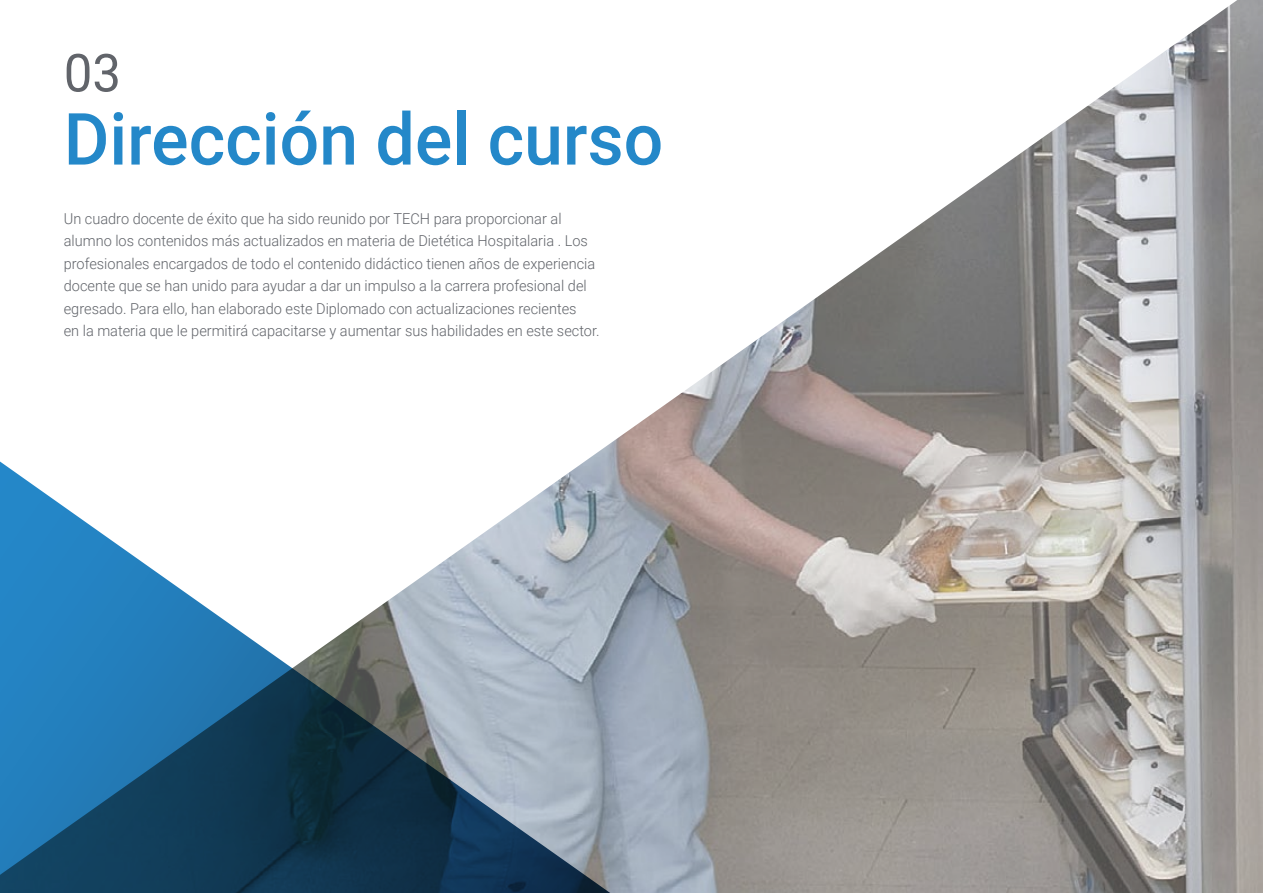
<style>
.page{position:relative;width:1263px;height:893px;background:#fff}
.page>*{position:absolute;margin:0;border:0;box-sizing:border-box;transform-origin:0 0}
.t1{font:500 72px "Roboto";color:#2488c9}
.t2{font:52.5px "Roboto";color:#61646a}
.t3{font:300 15px/22.5px "Roboto";color:#61646a}
</style>
<div class="page">
<img style="left:607px;top:0;width:656px;height:893px">
<svg style="left:0;top:446px;width:640px;height:447px"></svg>
<h2 class="t2" style="left:64px;top:36px;width:59px">03</h2>
<h1 class="t1" style="left:64px;top:89px;width:601px">Dirección del curso</h1>
<p class="t3" style="left:64px;top:207px;width:537px">Un cuadro docente de éxito que ha sido reunido por TECH para proporcionar al alumno los contenidos más actualizados en materia de Dietética Hospitalaria . Los profesionales encargados de todo el contenido didáctico tienen años de experiencia docente que se han unido para ayudar a dar un impulso a la carrera profesional del egresado. Para ello, han elaborado este Diplomado con actualizaciones recientes<br>en la materia que le permitirá capacitarse y aumentar sus habilidades en este sector.</p>
</div>
